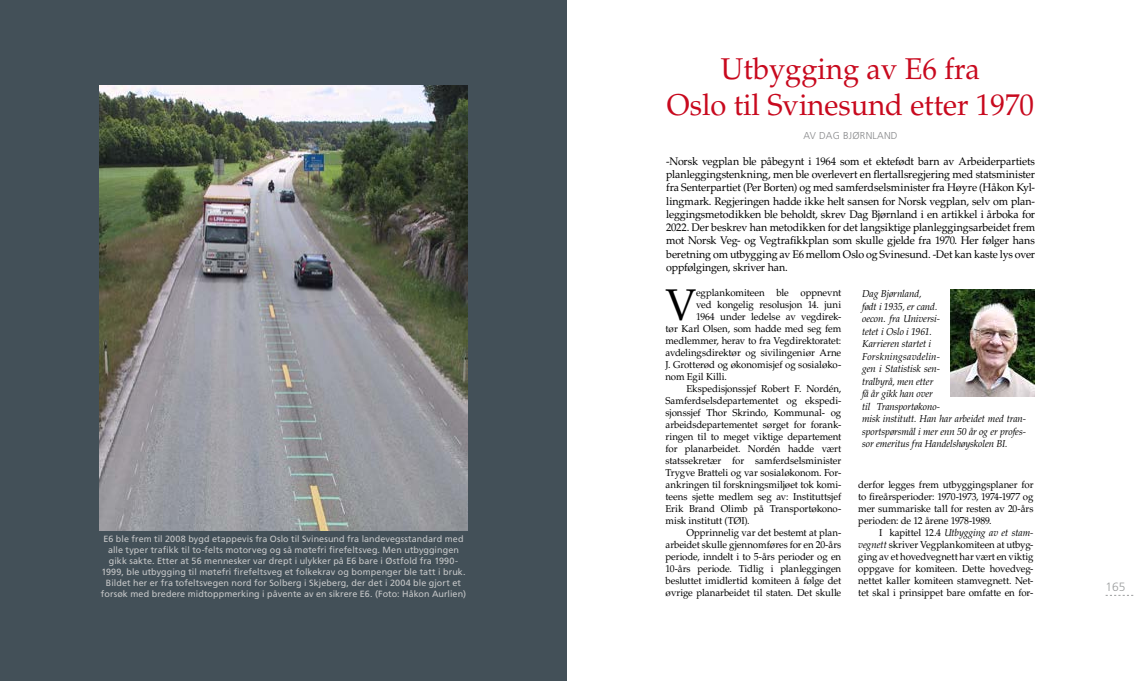
<style>
.page{position:relative;width:1134px;height:681px;background:#fff}
.page>*{position:absolute;margin:0;border:0;box-sizing:border-box;transform-origin:0 0}
.t1{font:44.3px "Palatino LT Std";color:#000}
.t2{font:30px/36px "Palatino LT Std";color:#c8091e;text-align:center}
.t3{font:300 12px "Frutiger LT Std";color:#9c9e9f}
.t4{font:11px/13.2px "Palatino LT Std";letter-spacing:-.015em;color:#000;text-align:justify}
.t5{font:10px/12px "Palatino LT Std";letter-spacing:-.01em;color:#000;text-align:justify}
.t6{font:italic 10px/12.5px "Palatino LT Std";letter-spacing:-.01em;color:#000}
.t7{font:300 10px "Frutiger LT Std";letter-spacing:.02em;color:#87888a}
.t8{font:10px "Palatino LT Std";letter-spacing:.01em;color:#000}
.t9{font:9px/11px "Frutiger LT Std";letter-spacing:.01em;color:#c6c7c8;text-align:center}
.s1{font-style:italic}
</style>
<div class="page">
<div style="left:0;top:0;width:567px;height:680px;background:#435058"></div>
<img style="left:950px;top:289px;width:84px;height:107px">
<img style="left:99px;top:85px;width:369px;height:445px">
<p class="t9" style="left:101px;top:532px;width:367px">E6 ble frem til 2008 bygd etappevis fra Oslo til Svinesund fra landevegsstandard med alle typer trafikk til to-felts motorveg og så møtefri firefeltsveg. Men utbyggingen gikk sakte. Etter at 56 mennesker var drept i ulykker på E6 bare i Østfold fra 1990- 1999, ble utbygging til møtefri firefeltsveg et folkekrav og bompenger ble tatt i bruk.<br>Bildet her er fra tofeltsvegen nord for Solberg i Skjeberg, der det i 2004 ble gjort et forsøk med bredere midtoppmerking i påvente av en sikrere E6. (Foto: Håkon Aurlien)</p>
<h2 class="t2" style="left:667px;top:51px;width:369px">Utbygging av E6 fra<br>Oslo til Svinesund etter 1970</h2>
<p class="t7" style="left:803px;top:129px;width:96px">AV DAG BJØRNLAND</p>
<p class="t4" style="left:666px;top:155px;width:370px">-Norsk vegplan ble påbegynt i 1964 som et ektefødt barn av Arbeiderpartiets planleggingstenkning, men ble overlevert en flertallsregjering med statsminister fra Senterpartiet (Per Borten) og med samferdselsminister fra Høyre (Håkon Kyl&shy;lingmark. Regjeringen hadde ikke helt sansen for Norsk vegplan, selv om plan&shy;leggingsmetodikken ble beholdt, skrev Dag Bjørnland i en artikkel i årboka for 2022. Der beskrev han metodikken for det langsiktige planleggingsarbeidet frem mot Norsk Veg- og Vegtrafikkplan som skulle gjelde fra 1970. Her følger hans beretning om utbygging av E6 mellom Oslo og Svinesund. -Det kan kaste lys over oppfølgingen, skriver han.</p>
<p class="t6" style="left:862px;top:287px;width:166px">Dag Bjørnland,<br>født i 1935, er cand.<br>oecon. fra Universi-<br>tetet i Oslo i 1961.<br>Karrieren startet i<br>Forskningsavdelin-<br>gen i Statistisk sen-<br>tralbyrå, men etter<br>få år gikk han over<br>til Transportøkono-<br>misk institutt. Han har arbeidet med tran&shy;sportspørsmål i mer enn 50 år og er profes&shy;sor emeritus fra Handelshøyskolen BI.</p>
<h1 class="t1" style="left:665px;top:278px;width:33px">V</h1>
<p class="t5" style="left:696px;top:286px;width:147px">egplankomiteen ble oppnevnt</p>
<p class="t5" style="left:696px;top:298px;width:147px">ved kongelig resolusjon 14. juni</p>
<p class="t5" style="left:696px;top:310px;width:147px">1964 under ledelse av vegdirek-</p>
<p class="t5" style="left:665px;top:322px;width:177px">tør Karl Olsen, som hadde med seg fem</p>
<p class="t5" style="left:665px;top:334px;width:177px">medlemmer, herav to fra Vegdirektoratet:</p>
<p class="t5" style="left:665px;top:346px;width:177px">avdelingsdirektør og sivilingeniør Arne</p>
<p class="t5" style="left:665px;top:358px;width:177px">J. Grotterød og økonomisjef og sosialøko-</p>
<p class="t8" style="left:665px;top:370px;width:63px">nom Egil Killi.</p>
<p class="t5" style="left:686px;top:382px;width:156px">Ekspedisjonssjef Robert F. Nordén,</p>
<p class="t5" style="left:665px;top:394px;width:177px">Samferdselsdepartementet og ekspedi-</p>
<p class="t5" style="left:665px;top:406px;width:177px">sjonssjef Thor Skrindo, Kommunal- og</p>
<p class="t5" style="left:665px;top:418px;width:177px">arbeidsdepartementet sørget for forank-</p>
<p class="t5" style="left:665px;top:430px;width:177px">ringen til to meget viktige departement</p>
<p class="t5" style="left:665px;top:442px;width:177px">for planarbeidet. Nordén hadde vært</p>
<p class="t5" style="left:665px;top:454px;width:177px">statssekretær for samferdselsminister</p>
<p class="t5" style="left:665px;top:466px;width:177px">Trygve Bratteli og var sosialøkonom. For-</p>
<p class="t5" style="left:665px;top:478px;width:177px">ankringen til forskningsmiljøet tok komi-</p>
<p class="t5" style="left:665px;top:490px;width:177px">teens sjette medlem seg av: Instituttsjef</p>
<p class="t5" style="left:665px;top:502px;width:177px">Erik Brand Olimb på Transportøkono-</p>
<p class="t5" style="left:665px;top:514px;width:86px">misk institutt (TØI).</p>
<p class="t5" style="left:686px;top:526px;width:156px">Opprinnelig var det bestemt at plan-</p>
<p class="t5" style="left:665px;top:538px;width:177px">arbeidet skulle gjennomføres for en 20-års</p>
<p class="t5" style="left:665px;top:550px;width:177px">periode, inndelt i to 5-års perioder og en</p>
<p class="t5" style="left:665px;top:562px;width:177px">10-års periode. Tidlig i planleggingen</p>
<p class="t5" style="left:665px;top:574px;width:177px">besluttet imidlertid komiteen å følge det</p>
<p class="t5" style="left:665px;top:586px;width:177px">øvrige planarbeidet til staten. Det skulle</p>
<p class="t5" style="left:858px;top:478px;width:177px">derfor legges frem utbyggingsplaner for to fireårsperioder: 1970-1973, 1974-1977 og mer summariske tall for resten av 20-års perioden: de 12 årene 1978-1989.</p>
<p class="t5" style="left:858px;top:526px;width:177px;text-indent:21px">I kapittel 12.4 <span class="s1">Utbygging av et stam&shy;vegnett</span> skriver Vegplankomiteen at utbyg&shy;ging av et hovedvegnett har vært en viktig oppgave for komiteen. Dette hovedveg&shy;nettet kaller komiteen stamvegnett. Net&shy;tet skal i prinsippet bare omfatte en for-</p>
<p class="t3" style="left:1106px;top:579px;width:22px">165</p>
</div>
